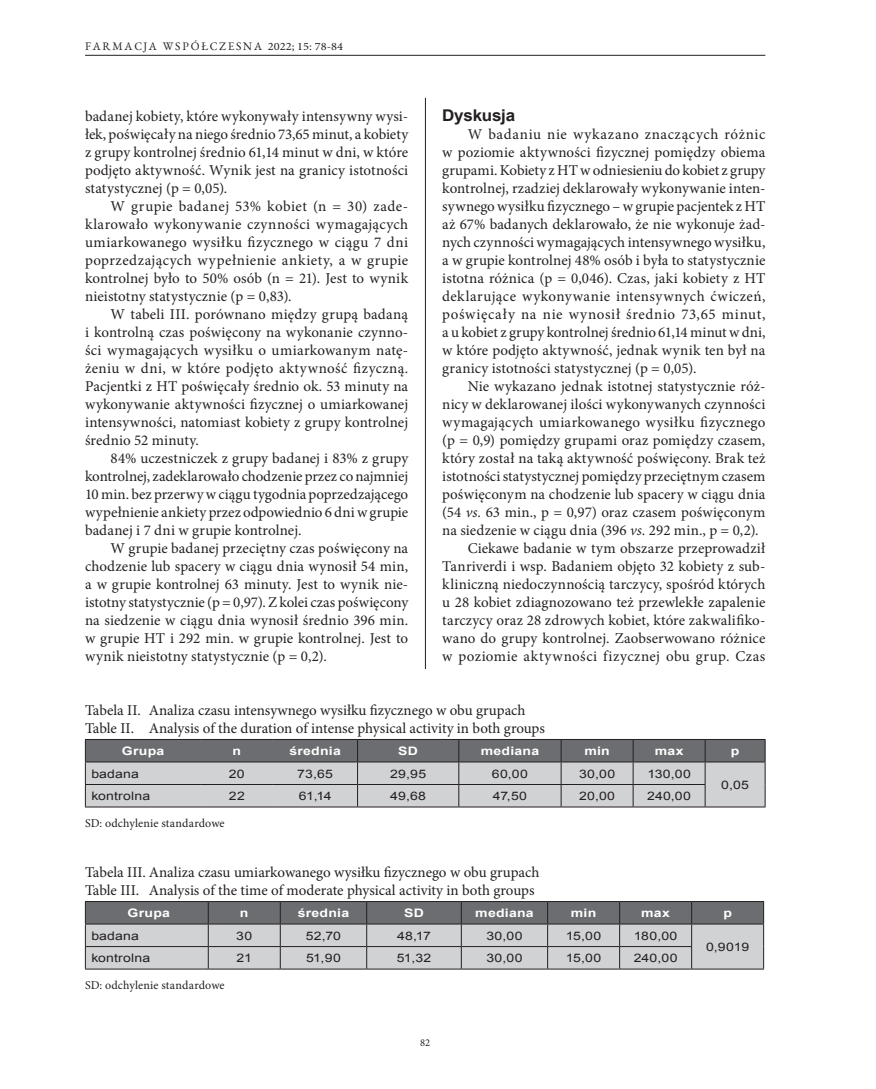
<style>
.page{position:relative;width:876px;height:1089px;background:#fff}
.page>*{position:absolute;margin:0;border:0;box-sizing:border-box;transform-origin:0 0}
.t1{font:700 16.2px "Arial";letter-spacing:-.015em;color:#231f20;scale:1.05 1}
.t2{font:15px/18px "Minion Pro";letter-spacing:.005em;color:#231f20;text-align:justify}
.t3{font:15px "Minion Pro";letter-spacing:.035em;color:#231f20}
.t4{font:12px "Minion Pro";letter-spacing:.01em;color:#231f20}
.t5{font:11.7px "Arial";letter-spacing:.015em;color:#231f20;scale:1.2 1}
.t6{font:700 11.7px "Arial";letter-spacing:.02em;color:#fff;scale:1.2 1}
.t7{font:11.55px "EB Garamond";letter-spacing:.16em;color:#231f20}
.t8{font:10.5px "Minion Pro";color:#231f20}
.s1{font-family:"Minion Pro";font-size:11.25px}
.s2{font-style:italic}
</style>
<div class="page">
<hr style="left:425px;top:98px;width:1px;height:893px;background:#231f20">
<hr style="left:85px;top:55px;width:680px;height:1px;background:#231f20">
<div style="left:85px;top:669px;width:680px;height:322px;background:#fff"></div>
<svg style="left:85px;top:739px;width:681px;height:68px;background:#a7a7a9"></svg>
<svg style="left:85px;top:901px;width:679px;height:68px;background:#a6a7a9"></svg>
<p class="t7" style="left:85px;top:37px;width:259px">FARMACJA WSPÓŁCZESNA <span class="s1">2022; 15: 78-84</span></p>
<p class="t1" style="left:442px;top:104px;width:71px">Dyskusja</p>
<p class="t2" style="left:442px;top:125px;width:325px;text-indent:26px">W badaniu nie wykazano znaczących różnic w poziomie aktywności fizycznej pomiędzy obiema grupami. Kobiety z HT w odniesieniu do kobiet z grupy kontrolnej, rzadziej deklarowały wykonywanie inten&shy;sywnego wysiłku fizycznego – w grupie pacjentek z HT aż 67% badanych deklarowało, że nie wykonuje żad&shy;nych czynności wymagających intensywnego wysiłku, a w grupie kontrolnej 48% osób i była to statystycznie istotna różnica (p = 0,046). Czas, jaki kobiety z HT deklarujące wykonywanie intensywnych ćwiczeń, poświęcały na nie wynosił średnio 73,65 minut, a u kobiet z grupy kontrolnej średnio 61,14 minut w dni, w które podjęto aktywność, jednak wynik ten był na granicy istotności statystycznej (p = 0,05).</p>
<p class="t2" style="left:468px;top:377px;width:299px">Nie wykazano jednak istotnej statystycznie róż-</p>
<p class="t2" style="left:442px;top:395px;width:325px">nicy w deklarowanej ilości wykonywanych czynności</p>
<p class="t2" style="left:442px;top:413px;width:325px">wymagających umiarkowanego wysiłku fizycznego</p>
<p class="t2" style="left:442px;top:431px;width:325px">(p = 0,9) pomiędzy grupami oraz pomiędzy czasem,</p>
<p class="t2" style="left:442px;top:449px;width:325px">który został na taką aktywność poświęcony. Brak też</p>
<p class="t2" style="left:442px;top:467px;width:325px">istotności statystycznej pomiędzy przeciętnym czasem</p>
<p class="t2" style="left:442px;top:485px;width:325px">poświęconym na chodzenie lub spacery w ciągu dnia</p>
<p class="t2" style="left:442px;top:503px;width:325px">(54 <span class="s2">vs.</span> 63 min., p = 0,97) oraz czasem poświęconym</p>
<p class="t2" style="left:442px;top:521px;width:318px">na siedzenie w ciągu dnia (396 <span class="s2">vs.</span> 292 min., p = 0,2).</p>
<p class="t2" style="left:468px;top:539px;width:299px">Ciekawe badanie w tym obszarze przeprowadził</p>
<p class="t2" style="left:442px;top:557px;width:325px">Tanriverdi i wsp. Badaniem objęto 32 kobiety z sub-</p>
<p class="t2" style="left:442px;top:575px;width:325px">kliniczną niedoczynnością tarczycy, spośród których</p>
<p class="t2" style="left:442px;top:593px;width:325px">u 28 kobiet zdiagnozowano też przewlekłe zapalenie</p>
<p class="t2" style="left:442px;top:611px;width:325px">tarczycy oraz 28 zdrowych kobiet, które zakwalifiko-</p>
<p class="t2" style="left:442px;top:629px;width:325px">wano do grupy kontrolnej. Zaobserwowano różnice</p>
<p class="t3" style="left:442px;top:646px;width:325px">w poziomie aktywności fizycznej obu grup. Czas</p>
<p class="t2" style="left:85px;top:701px;width:461px">Tabela II. Analiza czasu intensywnego wysiłku fizycznego w obu grupach<br>Table II. Analysis of the duration of intense physical activity in both groups</p>
<p class="t6" style="left:122px;top:743px;width:37px">Grupa</p>
<p class="t6" style="left:233px;top:743px;width:9px">n</p>
<p class="t6" style="left:290px;top:743px;width:44px">średnia</p>
<p class="t6" style="left:398px;top:743px;width:18px">SD</p>
<p class="t6" style="left:481px;top:743px;width:50px">mediana</p>
<p class="t6" style="left:584px;top:743px;width:23px">min</p>
<p class="t6" style="left:655px;top:743px;width:26px">max</p>
<p class="t6" style="left:731px;top:743px;width:9px">p</p>
<p class="t5" style="left:91px;top:765px;width:41px">badana</p>
<p class="t5" style="left:229px;top:765px;width:15px">20</p>
<p class="t5" style="left:297px;top:765px;width:31px">73,65</p>
<p class="t5" style="left:390px;top:765px;width:31px">29,95</p>
<p class="t5" style="left:492px;top:765px;width:32px">60,00</p>
<p class="t5" style="left:579px;top:765px;width:32px">30,00</p>
<p class="t5" style="left:647px;top:765px;width:38px">130,00</p>
<p class="t5" style="left:721px;top:777px;width:25px">0,05</p>
<p class="t5" style="left:91px;top:788px;width:51px">kontrolna</p>
<p class="t5" style="left:229px;top:788px;width:15px">22</p>
<p class="t5" style="left:299px;top:788px;width:29px">61,14</p>
<p class="t5" style="left:390px;top:788px;width:31px">49,68</p>
<p class="t5" style="left:493px;top:788px;width:30px">47,50</p>
<p class="t5" style="left:579px;top:788px;width:31px">20,00</p>
<p class="t5" style="left:647px;top:788px;width:38px">240,00</p>
<p class="t4" style="left:85px;top:814px;width:141px">SD: odchylenie standardowe</p>
<p class="t2" style="left:85px;top:863px;width:456px">Tabela III. Analiza czasu umiarkowanego wysiłku fizycznego w obu grupach<br>Table III. Analysis of the time of moderate physical activity in both groups</p>
<p class="t6" style="left:128px;top:905px;width:37px">Grupa</p>
<p class="t6" style="left:240px;top:905px;width:9px">n</p>
<p class="t6" style="left:298px;top:905px;width:44px">średnia</p>
<p class="t6" style="left:404px;top:905px;width:18px">SD</p>
<p class="t6" style="left:475px;top:905px;width:50px">mediana</p>
<p class="t6" style="left:571px;top:905px;width:23px">min</p>
<p class="t6" style="left:641px;top:905px;width:26px">max</p>
<p class="t6" style="left:723px;top:905px;width:9px">p</p>
<p class="t5" style="left:91px;top:927px;width:41px">badana</p>
<p class="t5" style="left:236px;top:927px;width:15px">30</p>
<p class="t5" style="left:306px;top:927px;width:31px">52,70</p>
<p class="t5" style="left:397px;top:927px;width:30px">48,17</p>
<p class="t5" style="left:486px;top:927px;width:32px">30,00</p>
<p class="t5" style="left:566px;top:927px;width:31px">15,00</p>
<p class="t5" style="left:634px;top:927px;width:38px">180,00</p>
<p class="t5" style="left:706px;top:939px;width:38px">0,9019</p>
<p class="t5" style="left:91px;top:950px;width:51px">kontrolna</p>
<p class="t5" style="left:237px;top:950px;width:14px">21</p>
<p class="t5" style="left:306px;top:950px;width:30px">51,90</p>
<p class="t5" style="left:397px;top:950px;width:30px">51,32</p>
<p class="t5" style="left:486px;top:950px;width:32px">30,00</p>
<p class="t5" style="left:566px;top:950px;width:31px">15,00</p>
<p class="t5" style="left:634px;top:950px;width:38px">240,00</p>
<p class="t4" style="left:85px;top:976px;width:141px">SD: odchylenie standardowe</p>
<p class="t2" style="left:85px;top:107px;width:325px">badanej kobiety, które wykonywały intensywny wysi&shy;łek, poświęcały na niego średnio 73,65 minut, a kobiety z grupy kontrolnej średnio 61,14 minut w dni, w które podjęto aktywność. Wynik jest na granicy istotności statystycznej (p = 0,05).</p>
<p class="t2" style="left:85px;top:197px;width:325px;text-indent:26px">W grupie badanej 53% kobiet (n = 30) zade&shy;klarowało wykonywanie czynności wymagających umiarkowanego wysiłku fizycznego w ciągu 7 dni poprzedzających wypełnienie ankiety, a w grupie kontrolnej było to 50% osób (n = 21). Jest to wynik nieistotny statystycznie (p = 0,83).</p>
<p class="t2" style="left:85px;top:305px;width:325px;text-indent:26px">W tabeli III. porównano między grupą badaną i kontrolną czas poświęcony na wykonanie czynno&shy;ści wymagających wysiłku o umiarkowanym natę&shy;żeniu w dni, w które podjęto aktywność fizyczną.<br>Pacjentki z HT poświęcały średnio ok. 53 minuty na wykonywanie aktywności fizycznej o umiarkowanej intensywności, natomiast kobiety z grupy kontrolnej średnio 52 minuty.</p>
<p class="t2" style="left:85px;top:449px;width:325px;text-indent:26px">84% uczestniczek z grupy badanej i 83% z grupy kontrolnej, zadeklarowało chodzenie przez co najmniej 10 min. bez przerwy w ciągu tygodnia poprzedzającego wypełnienie ankiety przez odpowiednio 6 dni w grupie badanej i 7 dni w grupie kontrolnej.</p>
<p class="t2" style="left:85px;top:539px;width:325px;text-indent:26px">W grupie badanej przeciętny czas poświęcony na chodzenie lub spacery w ciągu dnia wynosił 54 min, a w grupie kontrolnej 63 minuty. Jest to wynik nie&shy;istotny statystycznie (p = 0,97). Z kolei czas poświęcony na siedzenie w ciągu dnia wynosił średnio 396 min. w grupie HT i 292 min. w grupie kontrolnej. Jest to wynik nieistotny statystycznie (p = 0,2).</p>
<p class="t8" style="left:420px;top:1035px;width:12px">82</p>
</div>
